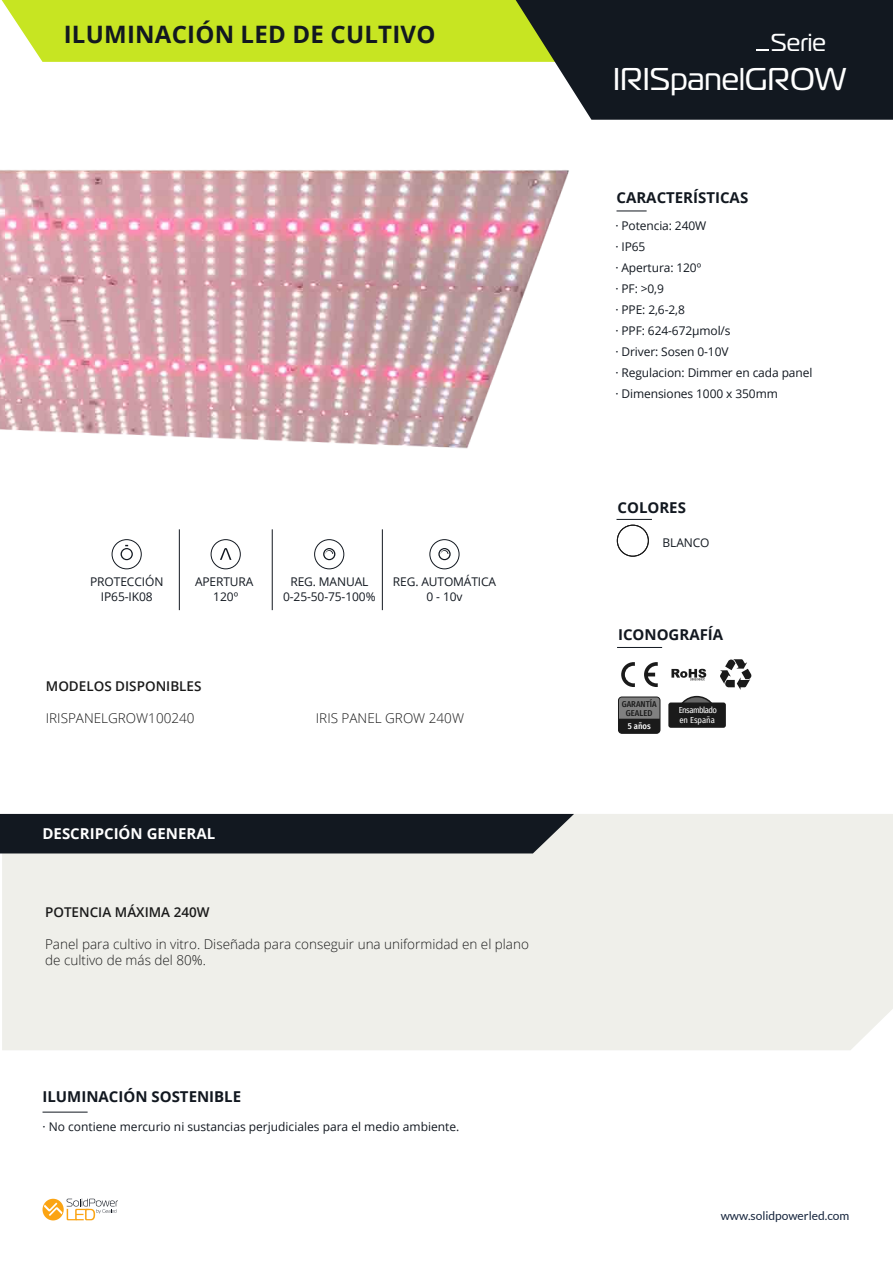
<style>
.page{position:relative;width:893px;height:1263px;background:#fff}
.page>*{position:absolute;margin:0;border:0;box-sizing:border-box;transform-origin:0 0}
.t1{font:31.5px "Magistral";color:#fff}
.t2{font:24.6px "Magistral";color:#fff}
.t3{font:700 24px "Open Sans";letter-spacing:.01em;color:#121820}
.t4{font:700 15px "Open Sans";color:#121820}
.t5{font:700 15px "Open Sans";color:#fff}
.t6{font:300 13.5px/16.2px "Open Sans";color:#1a1a1a}
.t7{font:600 13.5px "Open Sans";color:#1a1a1a}
.t8{font:12px/21px "Open Sans";letter-spacing:-.01em;color:#121820;text-align:center}
.t9{font:12px "Lato";color:#16253d}
.t10{font:8.55px/10.5px "Fira Sans Condensed";letter-spacing:-.06em;color:#fff}
.t11{font:500 8.55px/9px "Fira Sans Condensed";color:#1a1a1a;text-align:center}
.t12{font:500 8.55px "Fira Sans Condensed";color:#fff}
</style>
<div class="page">
<div style="left:2px;top:0;width:514px;height:62px;background:#c7e522"></div>
<svg style="left:43px;top:1199px;width:75px;height:21px"></svg>
<div style="left:2px;top:814px;width:891px;height:236px;background:#efefea"></div>
<svg style="left:516px;top:0;width:377px;height:120px;background:#282e30"></svg>
<div style="left:112px;top:539px;width:30px;height:30px;border:1px solid #121820;border-radius:50%"></div>
<svg style="left:121px;top:545px;width:12px;height:15px"></svg>
<div style="left:211px;top:539px;width:30px;height:30px;border:1px solid #121820;border-radius:50%"></div>
<svg style="left:220px;top:548px;width:11px;height:12px"></svg>
<div style="left:314px;top:539px;width:30px;height:30px;border:1px solid #121820;border-radius:50%"></div>
<svg style="left:323px;top:548px;width:12px;height:12px"></svg>
<div style="left:429px;top:539px;width:30px;height:30px;border:1px solid #121820;border-radius:50%"></div>
<svg style="left:438px;top:548px;width:13px;height:12px"></svg>
<hr style="left:179px;top:529px;width:1px;height:81px;background:#121820">
<hr style="left:272px;top:529px;width:1px;height:81px;background:#121820">
<hr style="left:382px;top:529px;width:1px;height:81px;background:#121820">
<hr style="left:616px;top:211px;width:31px;height:1px;background:#121820">
<div style="left:0;top:814px;width:574px;height:39px;background:#121820"></div>
<hr style="left:43px;top:1112px;width:45px;height:1px;background:#121820">
<div style="left:617px;top:525px;width:32px;height:31px;border:1px solid #1a1a1a;border-radius:50%"></div>
<hr style="left:616px;top:519px;width:36px;height:1px;background:#121820">
<svg style="left:621px;top:662px;width:14px;height:25px"></svg>
<svg style="left:644px;top:662px;width:14px;height:25px"></svg>
<svg style="left:671px;top:659px;width:80px;height:43px"></svg>
<div style="left:618px;top:697px;width:42px;height:36px;background:#808080;border-radius:3px"></div>
<div style="left:618px;top:697px;width:42px;height:37px;border:1px solid #1a1a1a;border-radius:3px"></div>
<svg style="left:618px;top:719px;width:42px;height:14px"></svg>
<div style="left:668px;top:702px;width:58px;height:26px;background:#1a1a1a;border-radius:2px"></div>
<hr style="left:617px;top:647px;width:45px;height:1px;background:#121820">
<svg style="left:756px;top:49px;width:12px;height:2px"></svg>
<img style="left:0;top:170px;width:569px;height:279px">
<h3 class="t3" style="left:64px;top:17px;width:373px">ILUMINACIÓN LED DE CULTIVO</h3>
<p class="t8" style="left:90px;top:574px;width:75px;line-height:14.4px">PROTECCIÓN<br>IP65-IK08</p>
<p class="t8" style="left:195px;top:574px;width:60px;line-height:14.4px">APERTURA<br>120º</p>
<p class="t8" style="left:283px;top:574px;width:94px;line-height:14.7px">REG. MANUAL<br>0-25-50-75-100%</p>
<p class="t8" style="left:393px;top:574px;width:105px;line-height:14.7px">REG. AUTOMÁTICA<br>0 - 10v</p>
<p class="t7" style="left:46px;top:676px;width:157px">MODELOS DISPONIBLES</p>
<p class="t6" style="left:46px;top:710px;width:150px">IRISPANELGROW100240</p>
<p class="t6" style="left:316px;top:710px;width:150px">IRIS PANEL GROW 240W</p>
<p class="t5" style="left:43px;top:823px;width:174px">DESCRIPCIÓN GENERAL</p>
<p class="t7" style="left:45px;top:902px;width:166px">POTENCIA MÁXIMA 240W</p>
<p class="t6" style="left:45px;top:935px;width:485px">Panel para cultivo in vitro. Diseñada para conseguir una uniformidad en el plano de cultivo de más del 80%.</p>
<p class="t4" style="left:43px;top:1086px;width:200px">ILUMINACIÓN SOSTENIBLE</p>
<p class="t8" style="left:43px;top:1116px;width:418px">· No contiene mercurio ni sustancias perjudiciales para el medio ambiente.</p>
<h2 class="t2" style="left:771px;top:28px;width:56px">Serie</h2>
<h1 class="t1" style="left:613px;top:60px;width:235px">IRISpanelGROW</h1>
<p class="t4" style="left:616px;top:187px;width:133px">CARACTERÍSTICAS</p>
<p class="t8" style="left:615px;top:215px;width:198px;text-align:left">· Potencia: 240W<br>· IP65<br>· Apertura: 120º<br>· PF: &gt;0,9<br>· PPE: 2,6-2,8<br>· PPF: 624-672μmol/s<br>· Driver: Sosen 0-10V<br>· Regulacion: Dimmer en cada panel · Dimensiones 1000 x 350mm</p>
<p class="t4" style="left:617px;top:497px;width:70px">COLORES</p>
<p class="t8" style="left:663px;top:532px;width:49px">BLANCO</p>
<p class="t4" style="left:618px;top:624px;width:107px">ICONOGRAFÍA</p>
<p class="t11" style="left:622px;top:699px;width:36px">GARANTÍA<br>GEALED</p>
<p class="t10" style="left:679px;top:704px;width:40px">Ensamblado en España</p>
<p class="t12" style="left:628px;top:719px;width:24px">5 años</p>
<p class="t9" style="left:721px;top:1209px;width:130px">www.solidpowerled.com</p>
</div>
